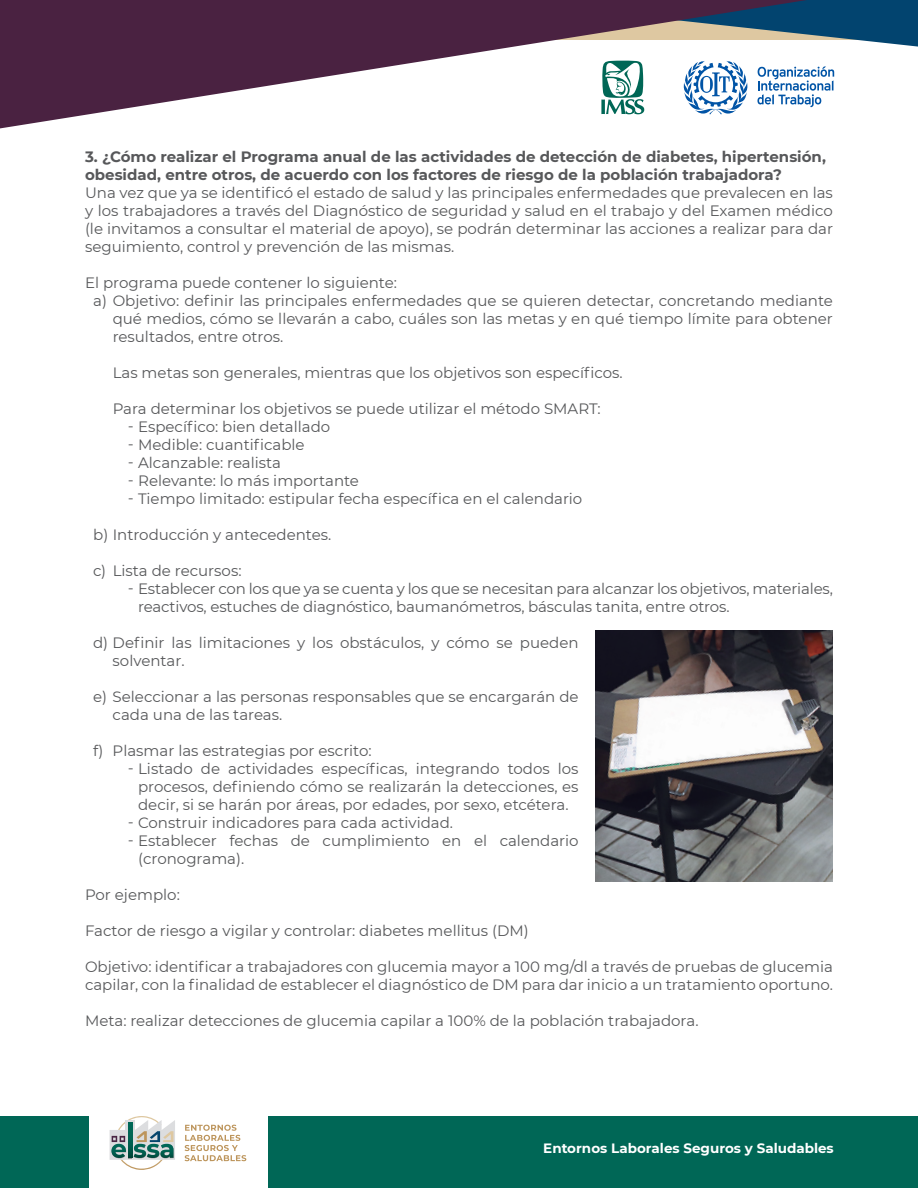
<style>
.page{position:relative;width:918px;height:1188px;background:#fff}
.page>*{position:absolute;margin:0;border:0;box-sizing:border-box;transform-origin:0 0}
.t1{font:15px/18px "Montserrat";color:#57585a}
.t2{font:700 15px/18px "Montserrat";color:#57585a}
.t3{font:700 13.5px "Montserrat";color:#fff}
</style>
<div class="page">
<div style="left:268px;top:1116px;width:650px;height:72px;background:#006756"></div>
<div style="left:0;top:1116px;width:88px;height:72px;background:#006756"></div>
<svg style="left:0;top:0;width:918px;height:129px"></svg>
<svg style="left:185px;top:1125px;width:61px;height:36px"></svg>
<svg style="left:110px;top:1116px;width:65px;height:54px"></svg>
<img style="left:596px;top:630px;width:237px;height:252px">
<p class="t2" style="left:85px;top:147px;width:742px">3. ¿Cómo realizar el Programa anual de las actividades de detección de diabetes, hipertensión, obesidad, entre otros, de acuerdo con los factores de riesgo de la población trabajadora?</p>
<p class="t1" style="left:85px;top:183px;width:750px;text-align:justify">Una vez que ya se identificó el estado de salud y las principales enfermedades que prevalecen en las y los trabajadores a través del Diagnóstico de seguridad y salud en el trabajo y del Examen médico (le invitamos a consultar el material de apoyo), se podrán determinar las acciones a realizar para dar seguimiento, control y prevención de las mismas.</p>
<p class="t1" style="left:85px;top:273px;width:313px">El programa puede contener lo siguiente:</p>
<p class="t1" style="left:93px;top:291px;width:741px">a) Objetivo: definir las principales enfermedades que se quieren detectar, concretando mediante</p>
<p class="t1" style="left:113px;top:309px;width:722px">qué medios, cómo se llevarán a cabo, cuáles son las metas y en qué tiempo límite para obtener</p>
<p class="t1" style="left:113px;top:327px;width:172px">resultados, entre otros.</p>
<p class="t1" style="left:113px;top:363px;width:512px">Las metas son generales, mientras que los objetivos son específicos.</p>
<p class="t1" style="left:128px;top:399px;width:474px;text-indent:-15px">Para determinar los objetivos se puede utilizar el método SMART: ٳ Específico: bien detallado<br>ٳ Medible: cuantificable<br>ٳ Alcanzable: realista<br>ٳ Relevante: lo más importante<br>ٳ Tiempo limitado: estipular fecha específica en el calendario</p>
<p class="t1" style="left:93px;top:525px;width:240px">b) Introducción y antecedentes.</p>
<p class="t1" style="left:93px;top:561px;width:150px">c) Lista de recursos:</p>
<p class="t1" style="left:128px;top:579px;width:706px">ٳ Establecer con los que ya se cuenta y los que se necesitan para alcanzar los objetivos, materiales,</p>
<p class="t1" style="left:138px;top:597px;width:593px">reactivos, estuches de diagnóstico, baumanómetros, básculas tanita, entre otros.</p>
<p class="t1" style="left:113px;top:633px;width:467px;text-indent:-20px">d) Definir las limitaciones y los obstáculos, y cómo se pueden solventar.</p>
<p class="t1" style="left:113px;top:687px;width:467px;text-indent:-20px">e) Seleccionar a las personas responsables que se encargarán de cada una de las tareas.</p>
<p class="t1" style="left:93px;top:741px;width:280px">f) Plasmar las estrategias por escrito:</p>
<p class="t1" style="left:128px;top:759px;width:452px">ٳ Listado de actividades específicas, integrando todos los</p>
<p class="t1" style="left:138px;top:777px;width:442px">procesos, definiendo cómo se realizarán la detecciones, es</p>
<p class="t1" style="left:138px;top:795px;width:432px">decir, si se harán por áreas, por edades, por sexo, etcétera.</p>
<p class="t1" style="left:128px;top:813px;width:327px">ٳ Construir indicadores para cada actividad.</p>
<p class="t1" style="left:128px;top:831px;width:452px">ٳ Establecer fechas de cumplimiento en el calendario</p>
<p class="t1" style="left:138px;top:849px;width:108px">(cronograma).</p>
<p class="t1" style="left:85px;top:885px;width:96px">Por ejemplo:</p>
<p class="t1" style="left:85px;top:921px;width:445px">Factor de riesgo a vigilar y controlar: diabetes mellitus (DM)</p>
<p class="t1" style="left:85px;top:957px;width:749px">Objetivo: identificar a trabajadores con glucemia mayor a 100 mg/dl a través de pruebas de glucemia capilar, con la finalidad de establecer el diagnóstico de DM para dar inicio a un tratamiento oportuno.</p>
<p class="t1" style="left:85px;top:1011px;width:615px">Meta: realizar detecciones de glucemia capilar a 100% de la población trabajadora.</p>
<p class="t3" style="left:543px;top:1138px;width:292px">Entornos Laborales Seguros y Saludables</p>
</div>
